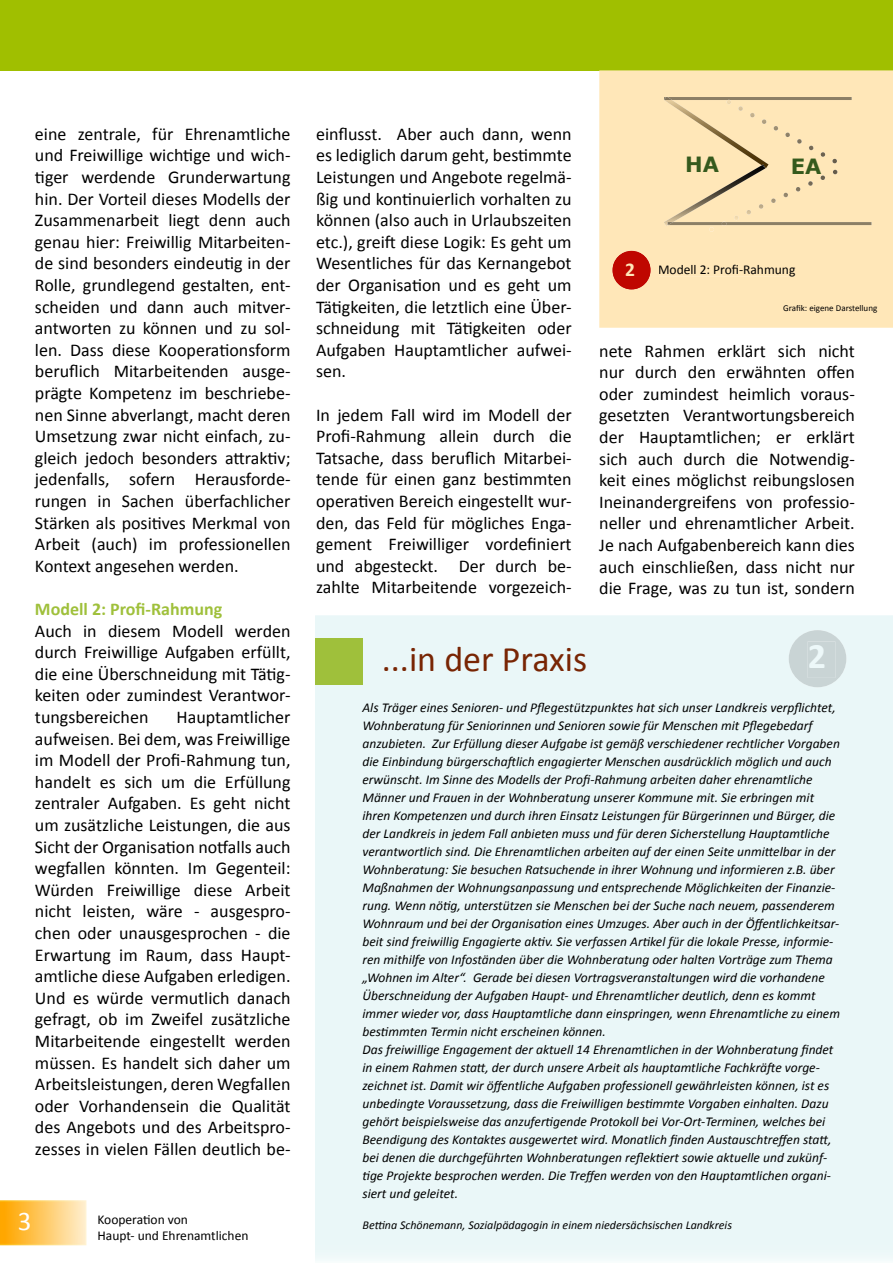
<style>
.page{position:relative;width:893px;height:1263px;background:#fff}
.page>*{position:absolute;margin:0;border:0;box-sizing:border-box;transform-origin:0 0}
.t1{font:36px "Calibri";color:#782504}
.t2{font:700 36px "Calibri";color:#edf8f9}
.t3{font:27px "Calibri";color:#fff}
.t4{font:700 21px "Verdana";color:#355a1d}
.t5{font:18px/21.6px "Calibri";color:#000;text-align:justify}
.t6{font:700 18px "Calibri";color:#9fc03b}
.t7{font:italic 13.5px/18px "Calibri";color:#000}
.t8{font:13.5px/16.2px "Calibri";color:#000}
.t9{font:italic 12px "Calibri";color:#000}
.t10{font:9px "Calibri";color:#000}
.s1{font-weight:700;font-size:19.5px;color:#ffe6b8}
</style>
<div class="page">
<div style="left:0;top:0;width:893px;height:70px;background:#a0bf00"></div>
<svg style="left:0;top:1200px;width:86px;height:45px;background:#feca64"></svg>
<div style="left:599px;top:70px;width:294px;height:258px;background:#ffe7b8"></div>
<svg style="left:612px;top:251px;width:39px;height:38px"></svg>
<div style="left:626px;top:263px;width:8px;height:13px;background:#bf0700"></div>
<div style="left:784px;top:305px;width:93px;height:8px;background:#ffe7b8"></div>
<div style="left:659px;top:264px;width:136px;height:12px;background:#ffe7b8"></div>
<div style="left:315px;top:615px;width:578px;height:613px;background:#eaf7f8"></div>
<div style="left:315px;top:1228px;width:578px;height:35px;background:#ebf7f8"></div>
<div style="left:315px;top:639px;width:48px;height:46px;background:#9fc03b"></div>
<div style="left:709px;top:170px;width:128px;height:62px;background:#ffe7b8"></div>
<img style="left:664px;top:168px;width:101px;height:58px">
<img style="left:664px;top:96px;width:104px;height:72px">
<svg style="left:762px;top:164px;width:3px;height:4px"></svg>
<div style="left:726px;top:101px;width:111px;height:62px;background:#ffe7b8"></div>
<svg style="left:664px;top:97px;width:188px;height:4px"></svg>
<svg style="left:668px;top:222px;width:203px;height:3px"></svg>
<svg style="left:789px;top:630px;width:57px;height:57px;background:#d1dcdd"></svg>
<div style="left:809px;top:645px;width:15px;height:23px;background:#c9d4d5"></div>
<p class="t5" style="left:35px;top:123px;width:257px">eine zentrale, für Ehrenamtliche und Freiwillige wichtige und wich&shy;tiger werdende Grunderwartung hin. Der Vorteil dieses Modells der Zusammenarbeit liegt denn auch genau hier: Freiwillig Mitarbeiten&shy;de sind besonders eindeutig in der Rolle, grundlegend gestalten, ent&shy;scheiden und dann auch mitver&shy;antworten zu können und zu sol&shy;len. Dass diese Kooperationsform beruflich Mitarbeitenden ausge&shy;prägte Kompetenz im beschriebe&shy;nen Sinne abverlangt, macht deren Umsetzung zwar nicht einfach, zu&shy;gleich jedoch besonders attraktiv; jedenfalls, sofern Herausforde&shy;rungen in Sachen überfachlicher Stärken als positives Merkmal von Arbeit (auch) im professionellen Kontext angesehen werden.</p>
<p class="t6" style="left:35px;top:597px;width:189px">Modell 2: Profi-Rahmung</p>
<p class="t5" style="left:35px;top:620px;width:257px">Auch in diesem Modell werden durch Freiwillige Aufgaben erfüllt, die eine Überschneidung mit Tätig&shy;keiten oder zumindest Verantwor&shy;tungsbereichen</p>
<p class="t5" style="left:35px;top:706px;width:257px;text-indent:142px">Hauptamtlicher aufweisen. Bei dem, was Freiwillige im Modell der Profi-Rahmung tun, handelt es sich um die Erfüllung zentraler Aufgaben. Es geht nicht um zusätzliche Leistungen, die aus Sicht der Organisation notfalls auch wegfallen könnten. Im Gegenteil:<br>Würden Freiwillige diese Arbeit nicht leisten, wäre - ausgespro&shy;chen oder unausgesprochen - die Erwartung im Raum, dass Haupt&shy;amtliche diese Aufgaben erledigen.<br>Und es würde vermutlich danach gefragt, ob im Zweifel zusätzliche Mitarbeitende eingestellt werden müssen. Es handelt sich daher um Arbeitsleistungen, deren Wegfallen oder Vorhandensein die Qualität des Angebots und des Arbeitspro&shy;zesses in vielen Fällen deutlich be-</p>
<h2 class="t3" style="left:18px;top:1204px;width:15px">3</h2>
<p class="t8" style="left:97px;top:1212px;width:153px">Kooperation von<br>Haupt- und Ehrenamtlichen</p>
<p class="t5" style="left:316px;top:123px;width:257px">einflusst. Aber auch dann, wenn es lediglich darum geht, bestimmte Leistungen und Angebote regelmä&shy;ßig und kontinuierlich vorhalten zu können (also auch in Urlaubszeiten etc.), greift diese Logik: Es geht um Wesentliches für das Kernangebot der Organisation und es geht um Tätigkeiten, die letztlich eine Über&shy;schneidung mit Tätigkeiten oder Aufgaben Hauptamtlicher aufwei&shy;sen.</p>
<p class="t5" style="left:316px;top:404px;width:257px">In jedem Fall wird im Modell der Profi-Rahmung allein durch die Tatsache, dass beruflich Mitarbei&shy;tende für einen ganz bestimmten operativen Bereich eingestellt wur&shy;den, das Feld für mögliches Enga&shy;gement Freiwilliger vordefiniert und abgesteckt. Der durch be&shy;zahlte Mitarbeitende vorgezeich-</p>
<p class="t4" style="left:685px;top:150px;width:35px">HA</p>
<p class="t4" style="left:791px;top:151px;width:32px">EA</p>
<p class="t8" style="left:625px;top:261px;width:172px"><span class="s1">2</span> Modell 2: Profi-Rahmung</p>
<p class="t10" style="left:783px;top:302px;width:96px">Grafik: eigene Darstellung</p>
<p class="t5" style="left:599px;top:340px;width:257px">nete Rahmen erklärt sich nicht nur durch den erwähnten offen oder zumindest heimlich voraus&shy;gesetzten Verantwortungsbereich der Hauptamtlichen; er erklärt sich auch durch die Notwendig&shy;keit eines möglichst reibungslosen Ineinandergreifens von professio&shy;neller und ehrenamtlicher Arbeit.<br>Je nach Aufgabenbereich kann dies auch einschließen, dass nicht nur die Frage, was zu tun ist, sondern</p>
<h1 class="t2" style="left:808px;top:633px;width:20px">2</h1>
<p class="t7" style="left:362px;top:698px;width:479px">Als Träger eines Senioren- und Pflegestützpunktes hat sich unser Landkreis verpflichtet, Wohnberatung für Seniorinnen und Senioren sowie für Menschen mit Pflegebedarf anzubieten. Zur Erfüllung dieser Aufgabe ist gemäß verschiedener rechtlicher Vorgaben die Einbindung bürgerschaftlich engagierter Menschen ausdrücklich möglich und auch erwünscht. Im Sinne des Modells der Profi-Rahmung arbeiten daher ehrenamtliche Männer und Frauen in der Wohnberatung unserer Kommune mit. Sie erbringen mit ihren Kompetenzen und durch ihren Einsatz Leistungen für Bürgerinnen und Bürger, die der Landkreis in jedem Fall anbieten muss und für deren Sicherstellung Hauptamtliche verantwortlich sind. Die Ehrenamtlichen arbeiten auf der einen Seite unmittelbar in der Wohnberatung: Sie besuchen Ratsuchende in ihrer Wohnung und informieren z.B. über Maßnahmen der Wohnungsanpassung und entsprechende Möglichkeiten der Finanzie&shy;rung. Wenn nötig, unterstützen sie Menschen bei der Suche nach neuem, passenderem Wohnraum und bei der Organisation eines Umzuges. Aber auch in der Öffentlichkeitsar&shy;beit sind freiwillig Engagierte aktiv. Sie verfassen Artikel für die lokale Presse, informie&shy;ren mithilfe von Infoständen über die Wohnberatung oder halten Vorträge zum Thema „Wohnen im Alter“. Gerade bei diesen Vortragsveranstaltungen wird die vorhandene Überschneidung der Aufgaben Haupt- und Ehrenamtlicher deutlich, denn es kommt immer wieder vor, dass Hauptamtliche dann einspringen, wenn Ehrenamtliche zu einem bestimmten Termin nicht erscheinen können.<br>Das freiwillige Engagement der aktuell 14 Ehrenamtlichen in der Wohnberatung findet in einem Rahmen statt, der durch unsere Arbeit als hauptamtliche Fachkräfte vorge&shy;zeichnet ist. Damit wir öffentliche Aufgaben professionell gewährleisten können, ist es unbedingte Voraussetzung, dass die Freiwilligen bestimmte Vorgaben einhalten. Dazu gehört beispielsweise das anzufertigende Protokoll bei Vor-Ort-Terminen, welches bei Beendigung des Kontaktes ausgewertet wird. Monatlich finden Austauschtreffen statt, bei denen die durchgeführten Wohnberatungen reflektiert sowie aktuelle und zukünf&shy;tige Projekte besprochen werden. Die Treffen werden von den Hauptamtlichen organi&shy;siert und geleitet.</p>
<p class="t9" style="left:362px;top:1217px;width:371px">Bettina Schönemann, Sozialpädagogin in einem niedersächsischen Landkreis</p>
<h1 class="t1" style="left:382px;top:636px;width:207px">...in der Praxis</h1>
</div>
